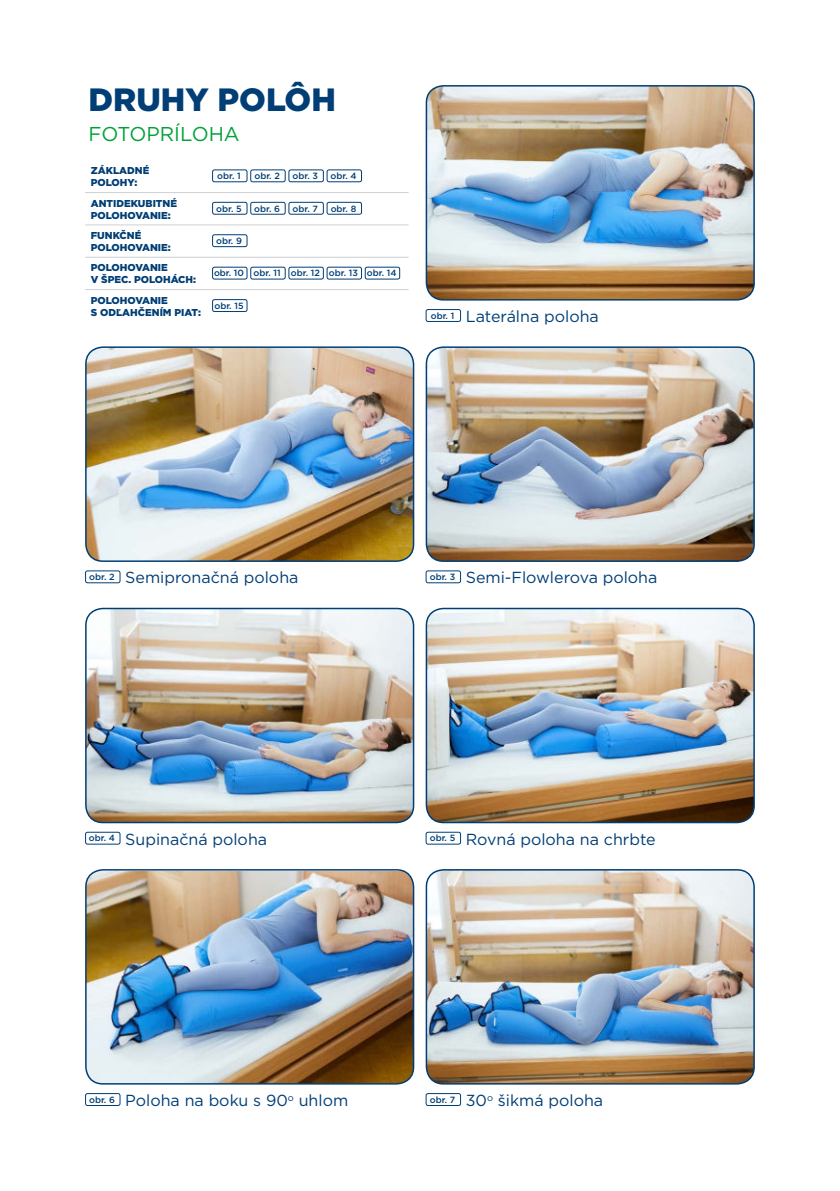
<style>
.page{position:relative;width:840px;height:1191px;background:#fff}
.page>*{position:absolute;margin:0;border:0;box-sizing:border-box;transform-origin:0 0}
.t1{font:900 32.2px "Gotham";color:#003e75}
.t2{font:20px "Gotham";color:#00a13a}
.t3{font:16px "Gotham";color:#003e75}
.t4{font:900 10px/12px "Gotham";color:#003e75}
.t5{font:500 9px "Gotham";color:#003e75}
</style>
<div class="page">
<img style="left:428px;top:86px;width:325px;height:214px">
<div style="left:425px;top:85px;width:329px;height:215px;border:2px solid #003e75;border-radius:17px"></div>
<div style="left:425px;top:309px;width:35px;height:13px;border:1px solid #003e75;border-radius:2px"></div>
<img style="left:86px;top:347px;width:327px;height:214px">
<div style="left:85px;top:346px;width:329px;height:216px;border:2px solid #003e75;border-radius:17px"></div>
<img style="left:428px;top:347px;width:325px;height:214px">
<div style="left:425px;top:346px;width:329px;height:216px;border:2px solid #003e75;border-radius:17px"></div>
<div style="left:85px;top:570px;width:35px;height:13px;border:1px solid #003e75;border-radius:2px"></div>
<div style="left:425px;top:570px;width:35px;height:13px;border:1px solid #003e75;border-radius:2px"></div>
<img style="left:86px;top:608px;width:327px;height:214px">
<div style="left:85px;top:608px;width:329px;height:215px;border:2px solid #003e75;border-radius:17px"></div>
<img style="left:428px;top:608px;width:325px;height:214px">
<div style="left:425px;top:608px;width:329px;height:215px;border:2px solid #003e75;border-radius:17px"></div>
<div style="left:85px;top:831px;width:35px;height:13px;border:1px solid #003e75;border-radius:2px"></div>
<div style="left:425px;top:831px;width:35px;height:13px;border:1px solid #003e75;border-radius:2px"></div>
<img style="left:86px;top:871px;width:327px;height:212px">
<div style="left:85px;top:869px;width:329px;height:215px;border:2px solid #003e75;border-radius:17px"></div>
<img style="left:428px;top:870px;width:325px;height:213px">
<div style="left:425px;top:869px;width:329px;height:215px;border:2px solid #003e75;border-radius:17px"></div>
<div style="left:85px;top:1093px;width:35px;height:13px;border:1px solid #003e75;border-radius:2px"></div>
<div style="left:425px;top:1093px;width:35px;height:13px;border:1px solid #003e75;border-radius:2px"></div>
<hr style="left:85px;top:192px;width:323px;height:1px;background:#d0d0d0">
<hr style="left:85px;top:224px;width:323px;height:1px;background:#d0d0d0">
<hr style="left:85px;top:257px;width:323px;height:1px;background:#d0d0d0">
<hr style="left:85px;top:289px;width:323px;height:1px;background:#d0d0d0">
<div style="left:212px;top:169px;width:35px;height:13px;border:1px solid #003e75;border-radius:2px"></div>
<div style="left:250px;top:169px;width:35px;height:13px;border:1px solid #003e75;border-radius:2px"></div>
<div style="left:288px;top:169px;width:35px;height:13px;border:1px solid #003e75;border-radius:2px"></div>
<div style="left:326px;top:169px;width:36px;height:13px;border:1px solid #003e75;border-radius:2px"></div>
<div style="left:212px;top:202px;width:35px;height:13px;border:1px solid #003e75;border-radius:2px"></div>
<div style="left:250px;top:202px;width:35px;height:13px;border:1px solid #003e75;border-radius:2px"></div>
<div style="left:288px;top:202px;width:35px;height:13px;border:1px solid #003e75;border-radius:2px"></div>
<div style="left:326px;top:202px;width:36px;height:13px;border:1px solid #003e75;border-radius:2px"></div>
<div style="left:212px;top:234px;width:35px;height:13px;border:1px solid #003e75;border-radius:2px"></div>
<div style="left:212px;top:267px;width:35px;height:12px;border:1px solid #003e75;border-radius:2px"></div>
<div style="left:250px;top:267px;width:35px;height:12px;border:1px solid #003e75;border-radius:2px"></div>
<div style="left:288px;top:267px;width:35px;height:12px;border:1px solid #003e75;border-radius:2px"></div>
<div style="left:326px;top:267px;width:36px;height:12px;border:1px solid #003e75;border-radius:2px"></div>
<div style="left:364px;top:267px;width:36px;height:12px;border:1px solid #003e75;border-radius:2px"></div>
<div style="left:212px;top:299px;width:35px;height:13px;border:1px solid #003e75;border-radius:2px"></div>
<h1 class="t1" style="left:88px;top:81px;width:249px">DRUHY POLÔH</h1>
<p class="t2" style="left:88px;top:123px;width:153px">FOTOPRÍLOHA</p>
<p class="t4" style="left:91px;top:165px;width:60px">ZÁKLADNÉ<br>POLOHY:</p>
<p class="t4" style="left:91px;top:197px;width:88px">ANTIDEKUBITNÉ<br>POLOHOVANIE:</p>
<p class="t4" style="left:91px;top:229px;width:81px">FUNKČNÉ<br>POLOHOVANIE:</p>
<p class="t4" style="left:91px;top:262px;width:107px">POLOHOVANIE<br>V ŠPEC. POLOHÁCH:</p>
<p class="t4" style="left:91px;top:294px;width:112px">POLOHOVANIE<br>S ODĽAHČENÍM PIAT:</p>
<p class="t5" style="left:217px;top:172px;width:25px">obr. 1</p>
<p class="t5" style="left:254px;top:172px;width:27px">obr. 2</p>
<p class="t5" style="left:292px;top:172px;width:27px">obr. 3</p>
<p class="t5" style="left:330px;top:172px;width:28px">obr. 4</p>
<p class="t5" style="left:216px;top:204px;width:27px">obr. 5</p>
<p class="t5" style="left:254px;top:204px;width:27px">obr. 6</p>
<p class="t5" style="left:292px;top:204px;width:27px">obr. 7</p>
<p class="t5" style="left:330px;top:204px;width:27px">obr. 8</p>
<p class="t5" style="left:216px;top:237px;width:27px">obr. 9</p>
<p class="t5" style="left:214px;top:269px;width:184px">obr. 10 obr. 11 obr. 12 obr. 13 obr. 14</p>
<p class="t5" style="left:214px;top:302px;width:31px">obr. 15</p>
<p class="t3" style="left:430px;top:307px;width:169px"><sup>obr.</sup> <sup>1</sup> Laterálna poloha</p>
<p class="t3" style="left:89px;top:569px;width:210px"><sup>obr.</sup> <sup>2</sup> Semipronačná poloha</p>
<p class="t3" style="left:429px;top:569px;width:229px"><sup>obr.</sup> <sup>3</sup> Semi-Flowlerova poloha</p>
<p class="t3" style="left:89px;top:830px;width:179px"><sup>obr.</sup> <sup>4</sup> Supinačná poloha</p>
<p class="t3" style="left:429px;top:830px;width:227px"><sup>obr.</sup> <sup>5</sup> Rovná poloha na chrbte</p>
<p class="t3" style="left:89px;top:1091px;width:260px"><sup>obr.</sup> <sup>6</sup> Poloha na boku s 90<sup>o</sup> uhlom</p>
<p class="t3" style="left:429px;top:1091px;width:175px"><sup>obr.</sup> <sup>7</sup> 30<sup>o</sup> šikmá poloha</p>
</div>
